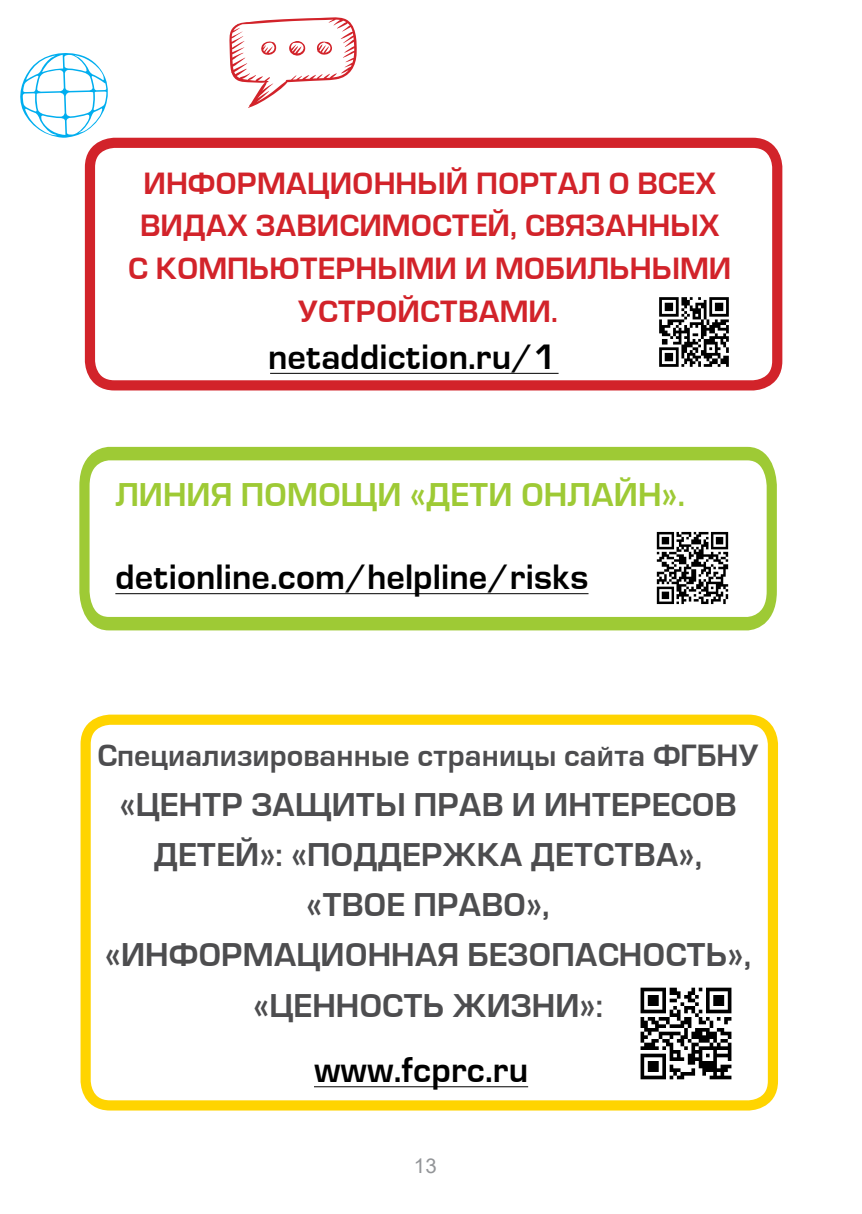
<style>
.page{position:relative;width:862px;height:1214px;background:#fff}
.page>*{position:absolute;margin:0;border:0;box-sizing:border-box;transform-origin:0 0}
.t1{font:32.6px "GL Europe Demi Normal";color:#000}
.t2{font:30.6px/50px "GL Europe Demi Normal";color:#4d4d4f}
.t3{font:30.6px "GL Europe Demi Normal";color:#9eca35}
.t4{font:28.6px/42.8px "GL Europe Demi Normal";color:#d2232a;text-align:center}
.t5{font:28.6px "GL Europe Demi Normal";color:#4d4d4f}
.t6{font:20.4px "Arial";color:#939598}
</style>
<div class="page">
<div style="left:81px;top:714px;width:697px;height:396px;border:10px solid #ffd400;border-radius:24px"></div>
<div style="left:85px;top:138px;width:697px;height:252px;border:10px solid #d2232a;border-radius:24px"></div>
<svg style="left:79px;top:446px;width:698px;height:185px"></svg>
<svg style="left:20px;top:53px;width:88px;height:85px"></svg>
<hr style="left:270px;top:373px;width:288px;height:1px;background:#000">
<svg style="left:229px;top:17px;width:128px;height:91px"></svg>
<img style="left:659px;top:297px;width:70px;height:70px">
<hr style="left:115px;top:593px;width:473px;height:1px;background:#000">
<img style="left:647px;top:523px;width:90px;height:90px">
<img style="left:640px;top:987px;width:92px;height:93px">
<hr style="left:314px;top:1086px;width:214px;height:1px;background:#000">
<p class="t4" style="left:128px;top:162px;width:604px">Информационный портал о всех видах зависимостей, связанных с компьютерными и мобильными</p>
<p class="t4" style="left:298px;top:291px;width:262px">устрОйствами.</p>
<p class="t1" style="left:268px;top:339px;width:290px">netaddiction.ru/1</p>
<p class="t3" style="left:115px;top:477px;width:453px">Линия помощи «Дети ОНЛАЙН</p>
<p class="t3" style="left:661px;top:477px;width:25px">».</p>
<p class="t1" style="left:115px;top:558px;width:475px">detionline.com/helpline/risks</p>
<p class="t5" style="left:97px;top:739px;width:578px">Специализированные страницы сайта ФГБНУ</p>
<p class="t2" style="left:154px;top:780px;width:584px;text-indent:-34px">«Центр защиты прав и интересов детей»: «ПОДДЕРЖ</p>
<p class="t2" style="left:477px;top:830px;width:76px">КА ДЕТСТВА</p>
<p class="t2" style="left:678px;top:830px;width:25px">»,</p>
<p class="t2" style="left:306px;top:880px;width:130px">«ТВОЕ ПРАВ</p>
<p class="t2" style="left:503px;top:880px;width:48px">О»,</p>
<p class="t2" style="left:105px;top:930px;width:42px">«ИНФ</p>
<p class="t2" style="left:198px;top:930px;width:48px">ОРМАЦИ</p>
<p class="t2" style="left:345px;top:930px;width:46px">ОННАЯ</p>
<p class="t2" style="left:467px;top:930px;width:21px">БЕЗ</p>
<p class="t2" style="left:528px;top:930px;width:46px">ОПАСН</p>
<p class="t2" style="left:642px;top:930px;width:44px">ОСТЬ</p>
<p class="t2" style="left:727px;top:930px;width:25px">»,</p>
<p class="t2" style="left:253px;top:980px;width:39px">«ЦЕНН</p>
<p class="t2" style="left:359px;top:980px;width:44px">ОСТЬ</p>
<p class="t2" style="left:452px;top:980px;width:26px">ЖИЗНИ</p>
<p class="t2" style="left:579px;top:980px;width:25px">»:</p>
<p class="t1" style="left:314px;top:1051px;width:216px">www.fcprc.ru</p>
<p class="t6" style="left:414px;top:1151px;width:25px">13</p>
</div>
